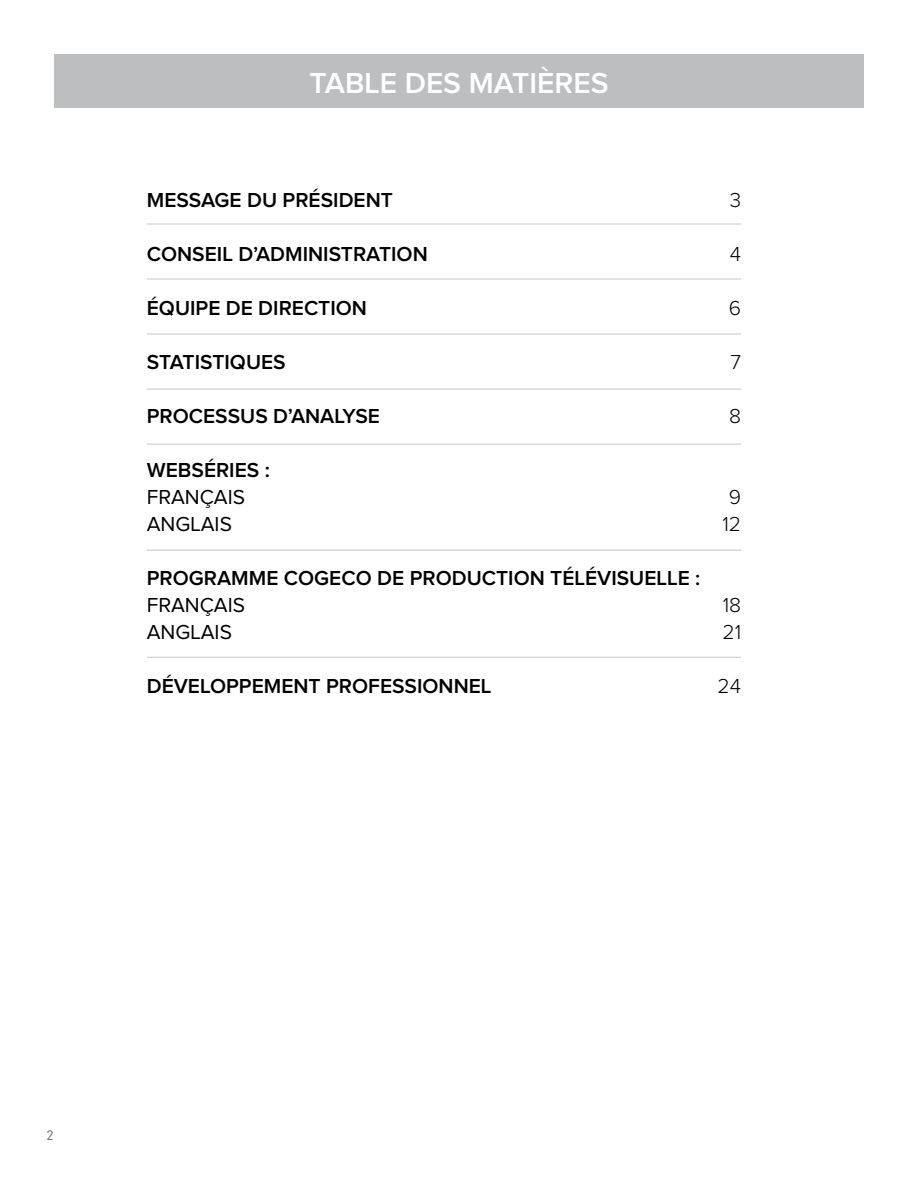
<style>
.page{position:relative;width:918px;height:1188px;background:#fff}
.page>*{position:absolute;margin:0;border:0;box-sizing:border-box;transform-origin:0 0}
.t1{font:600 30px "Proxima Nova";color:#fff}
.t2{font:600 21px "Proxima Nova";color:#000}
.t3{font:21px/27px "Proxima Nova";color:#000}
.t4{font:300 21px/27px "Proxima Nova";color:#000;text-align:center}
.t5{font:13.5px "DIN Pro";color:#656668}
</style>
<div class="page">
<div style="left:54px;top:54px;width:810px;height:54px;background:#bcbec0"></div>
<hr style="left:147px;top:224px;width:594px;height:1px;background:#c7c8ca">
<hr style="left:147px;top:279px;width:594px;height:1px;background:#c7c8ca">
<hr style="left:147px;top:334px;width:594px;height:1px;background:#c7c8ca">
<hr style="left:147px;top:389px;width:594px;height:1px;background:#c7c8ca">
<hr style="left:147px;top:444px;width:594px;height:1px;background:#c7c8ca">
<hr style="left:147px;top:550px;width:594px;height:1px;background:#c7c8ca">
<hr style="left:147px;top:657px;width:594px;height:1px;background:#c7c8ca">
<h1 class="t1" style="left:309px;top:69px;width:301px">TABLE DES MATIÈRES</h1>
<p class="t2" style="left:147px;top:190px;width:248px">MESSAGE DU PRÉSIDENT</p>
<p class="t2" style="left:147px;top:244px;width:282px">CONSEIL D’ADMINISTRATION</p>
<p class="t2" style="left:147px;top:298px;width:222px">ÉQUIPE DE DIRECTION</p>
<p class="t2" style="left:147px;top:352px;width:140px">STATISTIQUES</p>
<p class="t2" style="left:147px;top:406px;width:235px">PROCESSUS D’ANALYSE</p>
<p class="t2" style="left:147px;top:460px;width:124px">WEBSÉRIES :</p>
<p class="t3" style="left:147px;top:484px;width:100px">FRANÇAIS<br>ANGLAIS</p>
<p class="t2" style="left:147px;top:568px;width:555px">PROGRAMME COGECO DE PRODUCTION TÉLÉVISUELLE :</p>
<p class="t3" style="left:147px;top:592px;width:100px">FRANÇAIS<br>ANGLAIS</p>
<p class="t2" style="left:147px;top:676px;width:346px">DÉVELOPPEMENT PROFESSIONNEL</p>
<p class="t4" style="left:730px;top:187px;width:13px">3</p>
<p class="t4" style="left:730px;top:241px;width:13px">4</p>
<p class="t4" style="left:729px;top:295px;width:14px">6</p>
<p class="t4" style="left:731px;top:349px;width:12px">7</p>
<p class="t4" style="left:729px;top:403px;width:13px">8</p>
<p class="t4" style="left:722px;top:484px;width:20px">9<br>12</p>
<p class="t4" style="left:722px;top:592px;width:20px;text-align:left">18<br>21</p>
<p class="t4" style="left:718px;top:673px;width:25px">24</p>
<p class="t5" style="left:47px;top:1126px;width:9px">2</p>
</div>
